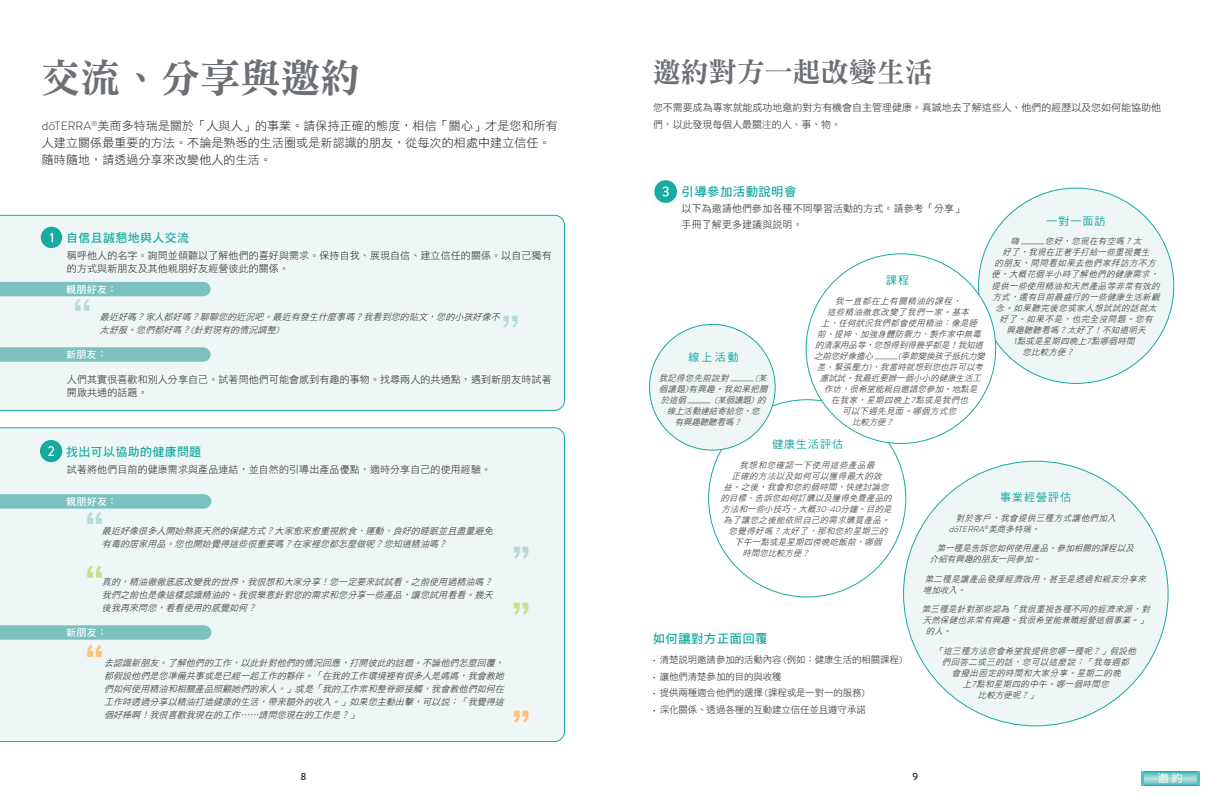
<style>
.page{position:relative;width:1219px;height:794px;background:#fff}
.page>*{position:absolute;margin:0;border:0;box-sizing:border-box;transform-origin:0 0}
.Main_Subhead{font:46px "DF Hei Std W7";color:#b7dad8}
.Main_Subhead-2{font:46px "DF Hei Std W7";color:#fdc37a}
.Main_Subhead-3{font:46px "DF Hei Std W5";color:#b7dad8}
.Main_Subhead-4{font:46px "DF Hei Std W7";color:#cddc8e}
.Main_Subhead-5{font:46px "DF Hei Std W7";color:#cedd91}
.P1_大標{font:40px "DF Ming Std W9";color:#6c7074}
.P1_大標-2{font:28px "DF Ming Std W9";color:#6c7074}
.t1{font:12.5px "DF Hei Std W7";letter-spacing:.025em;color:#18a9a2}
.t2{font:12px/17px "DF Hei Std W3";letter-spacing:.01em;color:#231f20}
.Main_Subhead-6{font:12px "DF Hei Std W7";letter-spacing:.025em;color:#18a9a2}
.List_Style_Title{font:11px "DF Hei Std W5";letter-spacing:.09em;color:#18a9a2}
.t3{font:11px "DF Hei Std W5";color:#fff}
.t4{font:10px/12.5px "DF Hei Std W3";letter-spacing:.01em;color:#231f20}
.Main_Subhead-7{font:10px "DF Hei Std W7";letter-spacing:.025em;color:#fff}
.t5{font:500 10px "Brandon Text";color:#231f20}
.Body_Copy__10pt___14{font:9.5px "DF Hei Std W3";letter-spacing:-.015em;color:#231f20}
.t6{font:italic 9px/13px "DF Hei Std W3";color:#231f20}
.List_Style_Reg_Itali{font:italic 8.4px/11px "DF Hei Std W3";color:#231f20}
.s1{font-family:"Brandon Text";font-weight:300}
</style>
<div class="page">
<div style="left:0;top:427px;width:565px;height:315px;background:#eff7f6"></div>
<div style="left:0;top:215px;width:565px;height:196px;background:#eff7f6"></div>
<div style="left:903px;top:461px;width:265px;height:265px;background:#eff7f6;border-radius:50%"></div>
<div style="left:978px;top:188px;width:196px;height:195px;background:#eff7f6;border-radius:50%"></div>
<div style="left:806px;top:254px;width:190px;height:189px;background:#fff;border-radius:50%"></div>
<div style="left:649px;top:324px;width:126px;height:126px;background:#eff7f6;border-radius:50%"></div>
<div style="left:41px;top:227px;width:21px;height:21px;background:#18a9a2;border-radius:50%"></div>
<svg style="left:50px;top:233px;width:3px;height:9px"></svg>
<div style="left:654px;top:180px;width:23px;height:23px;background:#18a9a2;border-radius:50%"></div>
<svg style="left:662px;top:186px;width:7px;height:11px"></svg>
<div style="left:40px;top:440px;width:22px;height:22px;background:#18a9a2;border-radius:50%"></div>
<svg style="left:48px;top:446px;width:6px;height:10px"></svg>
<div style="left:0;top:282px;width:211px;height:14px;background:#7bc1be"></div>
<svg style="left:0;top:494px;width:211px;height:14px;background:#7dc2bf"></svg>
<svg style="left:0;top:347px;width:211px;height:15px;background:#80c3c0"></svg>
<svg style="left:0;top:625px;width:211px;height:14px;background:#7ec2bf"></svg>
<svg style="left:1144px;top:771px;width:52px;height:14px"></svg>
<svg style="left:1141px;top:771px;width:2px;height:14px"></svg>
<svg style="left:1197px;top:771px;width:2px;height:14px"></svg>
<p class="P1_大標" style="left:41px;top:56px;width:321px">交流、分享與邀約</p>
<p class="t2" style="left:42px;top:117px;width:518px"><span class="s1">dōTERRA</span><sup>®</sup>美商多特瑞是關於「人與人」的事業。請保持正確的態度，相信「關心」才是您和所有人建立關係最重要的方法。不論是熟悉的生活圈或是新認識的朋友，從每次的相處中建立信任。隨時隨地，請透過分享來改變他人的生活。</p>
<p class="Main_Subhead-6" style="left:66px;top:231px;width:124px">自信且誠懇地與人交流</p>
<p class="t4" style="left:67px;top:249px;width:486px">稱呼他人的名字。詢問並傾聽以了解他們的喜好與需求。保持自我、展現自信、建立信任的關係。以自己獨有的方式與新朋友及其他親朋好友經營彼此的關係。</p>
<p class="Main_Subhead-7" style="left:66px;top:283px;width:53px">親朋好友：</p>
<p class="Main_Subhead-3" style="left:46px;top:294px;width:48px">“</p>
<p class="t6" style="left:100px;top:310px;width:404px">最近好嗎？家人都好嗎？聊聊您的近況吧。最近有發生什麼事嗎？我看到您的貼文，您的小孩好像不太舒服。您們都好嗎？<span class="s1">(</span>針對現有的情況調整<span class="s1">)</span></p>
<p class="Main_Subhead-3" style="left:501px;top:312px;width:47px">”</p>
<p class="Main_Subhead-7" style="left:66px;top:349px;width:42px">新朋友：</p>
<p class="t4" style="left:67px;top:373px;width:486px">人們其實很喜歡和別人分享自己。試著問他們可能會感到有趣的事物。找尋兩人的共通點，遇到新朋友時試著開啟共通的話題。</p>
<p class="Main_Subhead-6" style="left:66px;top:445px;width:136px">找出可以協助的健康問題</p>
<p class="t4" style="left:67px;top:463px;width:426px">試著將他們目前的健康需求與產品連結，並自然的引導出產品優點，適時分享自己的使用經驗。</p>
<p class="Main_Subhead-7" style="left:66px;top:496px;width:53px">親朋好友：</p>
<p class="Main_Subhead" style="left:58px;top:508px;width:47px">“</p>
<p class="t6" style="left:102px;top:524px;width:395px">最近好像很多人開始熱衷天然的保健方式？大家愈來愈重視飲食、運動、良好的睡眠並且盡量避免有毒的居家用品。您也開始覺得這些很重要嗎？在家裡您都怎麼做呢？您知道精油嗎？</p>
<p class="t6" style="left:102px;top:575px;width:395px;text-align:justify">真的，精油徹徹底底改變我的世界，我很想和大家分享！您一定要來試試看。之前使用過精油嗎？我們之前也是像這樣認識精油的。我很樂意針對您的需求和您分享一些產品，讓您試用看看。幾天後我再來問您，看看使用的感覺如何？</p>
<p class="Main_Subhead-4" style="left:58px;top:562px;width:47px">“</p>
<p class="Main_Subhead-7" style="left:66px;top:627px;width:42px">新朋友：</p>
<p class="Main_Subhead-2" style="left:58px;top:640px;width:47px">“</p>
<p class="t6" style="left:104px;top:656px;width:404px;text-align:justify">去認識新朋友。了解他們的工作，以此針對他們的情況回應，打開彼此的話題。不論他們怎麼回覆，都假設他們是您準備共事或是已經一起工作的夥伴。「在我的工作環境裡有很多人是媽媽，我會教她們如何使用精油和相關產品照顧她們的家人。」或是「我的工作常和整脊師接觸，我會教他們如何在工作時透過分享以精油打造健康的生活，帶來額外的收入。」如果您主動出擊，可以說：「我覺得這個好棒啊！我很喜歡我現在的工作⋯⋯請問您現在的工作是？」</p>
<p class="Main_Subhead" style="left:512px;top:542px;width:48px">”</p>
<p class="Main_Subhead-5" style="left:512px;top:599px;width:48px">”</p>
<p class="Main_Subhead-2" style="left:512px;top:707px;width:48px">”</p>
<p class="P1_大標-2" style="left:653px;top:57px;width:281px">邀約對方一起改變生活</p>
<p class="t4" style="left:653px;top:98px;width:509px;line-height:17px">您不需要成為專家就能成功地邀約對方有機會自主管理健康。真誠地去了解這些人、他們的經歷以及您如何能協助他們，以此發現每個人最關注的人、事、物。</p>
<p class="t1" style="left:682px;top:184px;width:116px">引導參加活動說明會</p>
<p class="t4" style="left:682px;top:200px;width:284px;line-height:16px">以下為邀請他們參加各種不同學習活動的方式。請參考「分享」手冊了解更多建議與說明。</p>
<p class="List_Style_Title" style="left:1046px;top:215px;width:60px">一對一面訪</p>
<p class="List_Style_Reg_Itali" style="left:1010px;top:236px;width:135px">嗨— 您好，您現在有空嗎？太</p>
<p class="List_Style_Reg_Itali" style="left:1002px;top:247px;width:151px">好了，我現在正著手打給一些重視養生</p>
<p class="List_Style_Reg_Itali" style="left:994px;top:258px;width:165px">的朋友，問問看如果去他們家拜訪方不方</p>
<p class="List_Style_Reg_Itali" style="left:991px;top:269px;width:171px">便，大概花個半小時了解他們的健康需求，</p>
<p class="List_Style_Reg_Itali" style="left:991px;top:280px;width:172px">提供一些使用精油和天然產品等非常有效的</p>
<p class="List_Style_Reg_Itali" style="left:992px;top:291px;width:171px">方式，還有目前最盛行的一些健康生活新觀</p>
<p class="List_Style_Reg_Itali" style="left:995px;top:302px;width:165px">念。如果聽完後您或家人想試試的話就太</p>
<p class="List_Style_Reg_Itali" style="left:999px;top:313px;width:157px">好了。如果不是，也完全沒問題。您有</p>
<p class="List_Style_Reg_Itali" style="left:1006px;top:324px;width:143px">興趣聽聽看嗎？太好了！不知道明天</p>
<p class="List_Style_Reg_Itali" style="left:1013px;top:335px;width:125px"><span class="s1">1</span>點或是星期四晚上<span class="s1">7</span>點哪個時間</p>
<p class="List_Style_Reg_Itali" style="left:1022px;top:346px;width:56px">您比較方便？</p>
<p class="List_Style_Title" style="left:886px;top:274px;width:24px">課程</p>
<p class="List_Style_Reg_Itali" style="left:835px;top:295px;width:130px">我一直都在上有關精油的課程，</p>
<p class="List_Style_Reg_Itali" style="left:827px;top:306px;width:146px">這些精油徹底改變了我們一家。基本</p>
<p class="List_Style_Reg_Itali" style="left:821px;top:317px;width:160px">上，任何狀況我們都會使用精油：像是睡</p>
<p class="List_Style_Reg_Itali" style="left:817px;top:328px;width:168px">前、提神、加強身體防禦力、製作家中無毒</p>
<p class="List_Style_Reg_Itali" style="left:815px;top:339px;width:172px">的清潔用品等，您想得到得幾乎都是！我知道</p>
<p class="List_Style_Reg_Itali" style="left:814px;top:350px;width:175px">之前您好像擔心— <span class="s1">(</span>季節變換孩子抵抗力變</p>
<p class="List_Style_Reg_Itali" style="left:817px;top:361px;width:170px">差、緊張壓力<span class="s1">)</span>，我當時就想到您也許可以考</p>
<p class="List_Style_Reg_Itali" style="left:820px;top:372px;width:165px">慮試試。我最近要辦一個小小的健康生活工</p>
<p class="List_Style_Reg_Itali" style="left:824px;top:383px;width:157px">作坊，很希望能親自邀請您參加。地點是</p>
<p class="List_Style_Reg_Itali" style="left:831px;top:394px;width:141px">在我家，星期四晚上<span class="s1">7</span>點或是我們也</p>
<p class="List_Style_Reg_Itali" style="left:842px;top:405px;width:118px">可以下週先見面。哪個方式您</p>
<p class="List_Style_Reg_Itali" style="left:852px;top:416px;width:46px">比較方便？</p>
<p class="List_Style_Title" style="left:688px;top:351px;width:52px">線上活動</p>
<p class="List_Style_Reg_Itali" style="left:659px;top:372px;width:112px">我記得您先前說對— <span class="s1">(</span>某</p>
<p class="List_Style_Reg_Itali" style="left:659px;top:383px;width:113px">個議題<span class="s1">)</span>有興趣。我如果把關</p>
<p class="List_Style_Reg_Itali" style="left:661px;top:394px;width:109px">於這個— <span class="s1">(</span>某個議題<span class="s1">)</span> 的</p>
<p class="List_Style_Reg_Itali" style="left:667px;top:405px;width:97px">線上活動連結寄給您，您</p>
<p class="List_Style_Reg_Itali" style="left:675px;top:416px;width:71px">有興趣聽聽看嗎？</p>
<p class="List_Style_Title" style="left:772px;top:438px;width:72px">健康生活評估</p>
<p class="List_Style_Reg_Itali" style="left:740px;top:459px;width:139px">我想和您確認一下使用這些產品最</p>
<p class="List_Style_Reg_Itali" style="left:732px;top:470px;width:154px">正確的方法以及如何可以獲得最大的效</p>
<p class="List_Style_Reg_Itali" style="left:724px;top:481px;width:169px">益。之後，我會和您約個時間，快速討論您</p>
<p class="List_Style_Reg_Itali" style="left:721px;top:492px;width:175px">的目標、告訴您如何訂購以及獲得免費產品的</p>
<p class="List_Style_Reg_Itali" style="left:722px;top:503px;width:174px">方法和一些小技巧。大概<span class="s1">30-40</span>分鐘。目的是</p>
<p class="List_Style_Reg_Itali" style="left:724px;top:514px;width:170px">為了讓您之後能依照自己的需求購買產品。</p>
<p class="List_Style_Reg_Itali" style="left:729px;top:525px;width:163px">您覺得好嗎？太好了，那和您約星期三的</p>
<p class="List_Style_Reg_Itali" style="left:735px;top:536px;width:151px">下午一點或是星期四傍晚吃飯前，哪個</p>
<p class="List_Style_Reg_Itali" style="left:743px;top:547px;width:71px">時間您比較方便？</p>
<p class="t1" style="left:653px;top:631px;width:116px">如何讓對方正面回覆</p>
<p class="Body_Copy__10pt___14" style="left:653px;top:655px;width:251px"><span class="s1">•</span> 清楚說明邀請參加的活動內容 <span class="s1">(</span>例如：健康生活的相關課程<span class="s1">)</span></p>
<p class="Body_Copy__10pt___14" style="left:653px;top:671px;width:130px"><span class="s1">•</span> 讓他們清楚參加的目的與收穫</p>
<p class="Body_Copy__10pt___14" style="left:653px;top:688px;width:214px"><span class="s1">•</span> 提供兩種適合他們的選擇 <span class="s1">(</span>課程或是一對一的服務<span class="s1">)</span></p>
<p class="Body_Copy__10pt___14" style="left:653px;top:704px;width:215px"><span class="s1">•</span> 深化關係、透過各種的互動建立信任並且遵守承諾</p>
<p class="List_Style_Title" style="left:1000px;top:491px;width:72px">事業經營評估</p>
<p class="List_Style_Reg_Itali" style="left:949px;top:512px;width:171px;text-indent:7px">對於客戶，我會提供三種方式讓他們加入<span class="s1">dōTERRA</span><sup>®</sup>美商多特瑞。</p>
<p class="List_Style_Reg_Itali" style="left:930px;top:542px;width:208px;text-indent:7px">第一種是告訴您如何使用產品、參加相關的課程以及介紹有興趣的朋友一同參加。</p>
<p class="List_Style_Reg_Itali" style="left:923px;top:573px;width:227px">第二種是讓產品發揮經濟效用，甚至是透過和親友分享來增加收入。</p>
<p class="List_Style_Reg_Itali" style="left:922px;top:604px;width:232px">第三種是針對那些認為「我很重視各種不同的經濟來源，對</p>
<p class="List_Style_Reg_Itali" style="left:923px;top:615px;width:229px">天然保健也非常有興趣。我很希望能兼職經營這個事業。」</p>
<p class="List_Style_Reg_Itali" style="left:926px;top:626px;width:29px">的人。</p>
<p class="List_Style_Reg_Itali" style="left:935px;top:645px;width:205px">「這三種方法您會希望我提供您哪一種呢？」假設他</p>
<p class="List_Style_Reg_Itali" style="left:942px;top:656px;width:191px">們回答二或三的話，您可以這麼說：「我每週都</p>
<p class="List_Style_Reg_Itali" style="left:952px;top:667px;width:173px">會撥出固定的時間和大家分享。星期二的晚</p>
<p class="List_Style_Reg_Itali" style="left:963px;top:678px;width:150px">上<span class="s1">7</span>點和星期四的中午。哪一個時間您</p>
<p class="List_Style_Reg_Itali" style="left:978px;top:689px;width:64px">比較方便呢？」</p>
<p class="t5" style="left:300px;top:769px;width:8px">8</p>
<p class="t5" style="left:913px;top:769px;width:7px">9</p>
<p class="t3" style="left:1158px;top:772px;width:26px">邀約</p>
</div>
